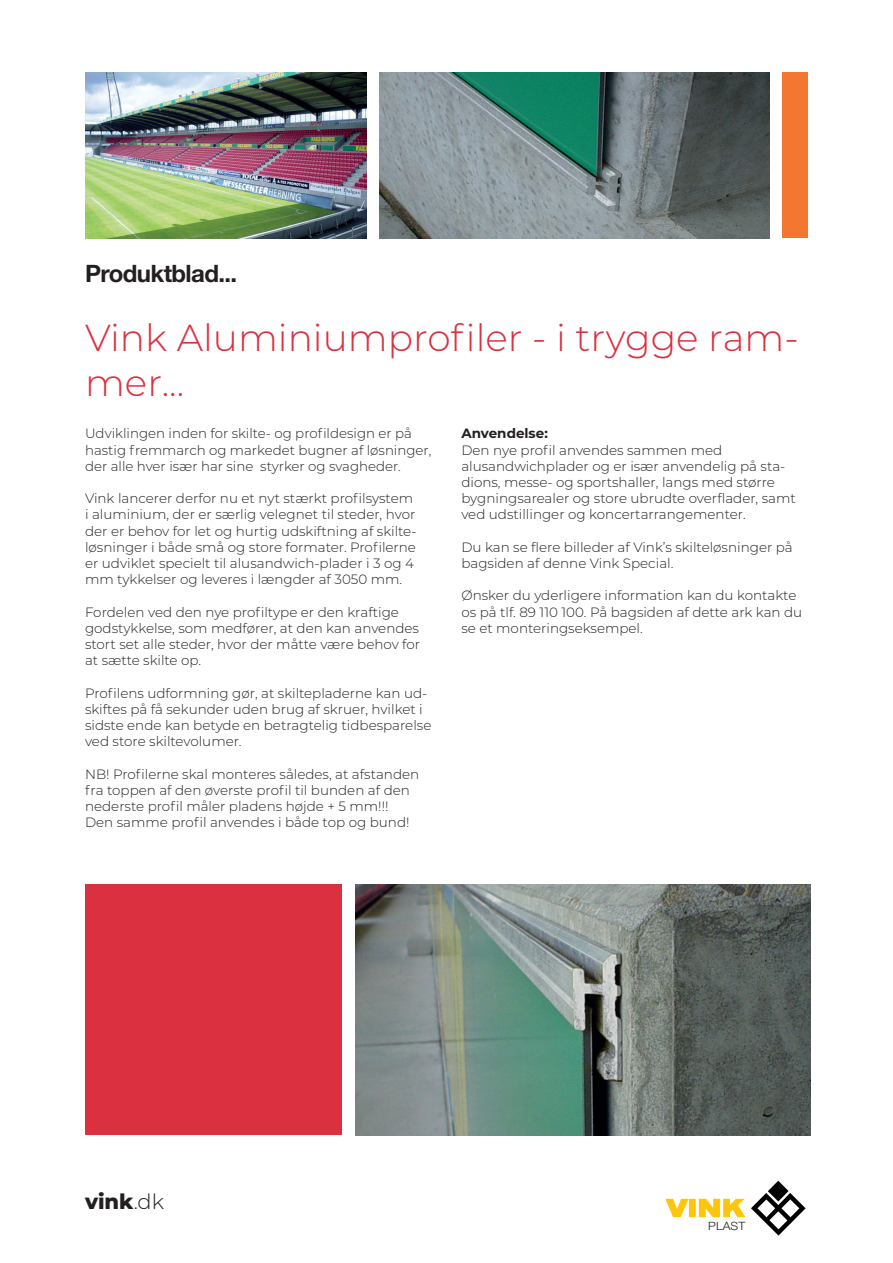
<style>
.page{position:relative;width:893px;height:1263px;background:#fff}
.page>*{position:absolute;margin:0;border:0;box-sizing:border-box;transform-origin:0 0}
.t1{font:300 37.5px/45px "Montserrat";color:#da303f}
.t2{font:700 24px "Helvetica Neue LT Pro";letter-spacing:-.025em;color:#231f20}
.t3{font:800 21px "Montserrat";color:#231f20}
.t4{font:300 13.5px/16.2px "Montserrat";color:#231f20}
.t5{font:700 13.5px "Montserrat";color:#231f20}
.t6{font:300 11.4px "Helvetica Neue LT Pro";letter-spacing:.01em;color:#231f20;scale:1.08 1}
.s1{font-weight:300}
</style>
<div class="page">
<img style="left:85px;top:72px;width:281px;height:166px">
<img style="left:379px;top:72px;width:391px;height:166px">
<div style="left:782px;top:72px;width:26px;height:166px;background:#f37730"></div>
<svg style="left:665px;top:1199px;width:24px;height:18px"></svg>
<div style="left:689px;top:1199px;width:7px;height:18px;background:#fec50d"></div>
<svg style="left:699px;top:1199px;width:46px;height:18px"></svg>
<svg style="left:751px;top:1181px;width:55px;height:54px"></svg>
<div style="left:85px;top:884px;width:256px;height:251px;background:#da303f"></div>
<img style="left:356px;top:885px;width:454px;height:250px">
<h2 class="t2" style="left:85px;top:258px;width:154px">Produktblad...</h2>
<h1 class="t1" style="left:85px;top:314px;width:715px">Vink Aluminiumprofiler - i trygge ram&shy;mer...</h1>
<p class="t4" style="left:85px;top:425px;width:348px">Udviklingen inden for skilte- og profildesign er på hastig fremmarch og markedet bugner af løsninger, der alle hver især har sine styrker og svagheder.</p>
<p class="t4" style="left:85px;top:490px;width:333px">Vink lancerer derfor nu et nyt stærkt profilsystem i aluminium, der er særlig velegnet til steder, hvor der er behov for let og hurtig udskiftning af skilte&shy;løsninger i både små og store formater. Profilerne er udviklet specielt til alusandwich-plader i 3 og 4 mm tykkelser og leveres i længder af 3050 mm.</p>
<p class="t4" style="left:85px;top:603px;width:337px">Fordelen ved den nye profiltype er den kraftige godstykkelse, som medfører, at den kan anvendes stort set alle steder, hvor der måtte være behov for at sætte skilte op.</p>
<p class="t4" style="left:85px;top:684px;width:348px">Profilens udformning gør, at skiltepladerne kan ud&shy;skiftes på få sekunder uden brug af skruer, hvilket i sidste ende kan betyde en betragtelig tidbesparelse ved store skiltevolumer.</p>
<p class="t4" style="left:85px;top:765px;width:336px">NB! Profilerne skal monteres således, at afstanden fra toppen af den øverste profil til bunden af den nederste profil måler pladens højde + 5 mm!!!<br>Den samme profil anvendes i både top og bund!</p>
<p class="t5" style="left:461px;top:424px;width:88px">Anvendelse:</p>
<p class="t4" style="left:461px;top:441px;width:336px">Den nye profil anvendes sammen med alusandwichplader og er især anvendelig på sta&shy;dions, messe- og sportshaller, langs med større bygningsarealer og store ubrudte overflader, samt ved udstillinger og koncertarrangementer.</p>
<p class="t4" style="left:461px;top:538px;width:333px">Du kan se flere billeder af Vink’s skilteløsninger på bagsiden af denne Vink Special.</p>
<p class="t4" style="left:461px;top:587px;width:342px">Ønsker du yderligere information kan du kontakte os på tlf. 89 110 100. På bagsiden af dette ark kan du se et monteringseksempel.</p>
<h3 class="t3" style="left:85px;top:1186px;width:80px">vink<span class="s1">.dk</span></h3>
<p class="t6" style="left:708px;top:1218px;width:36px">PLAST</p>
</div>
